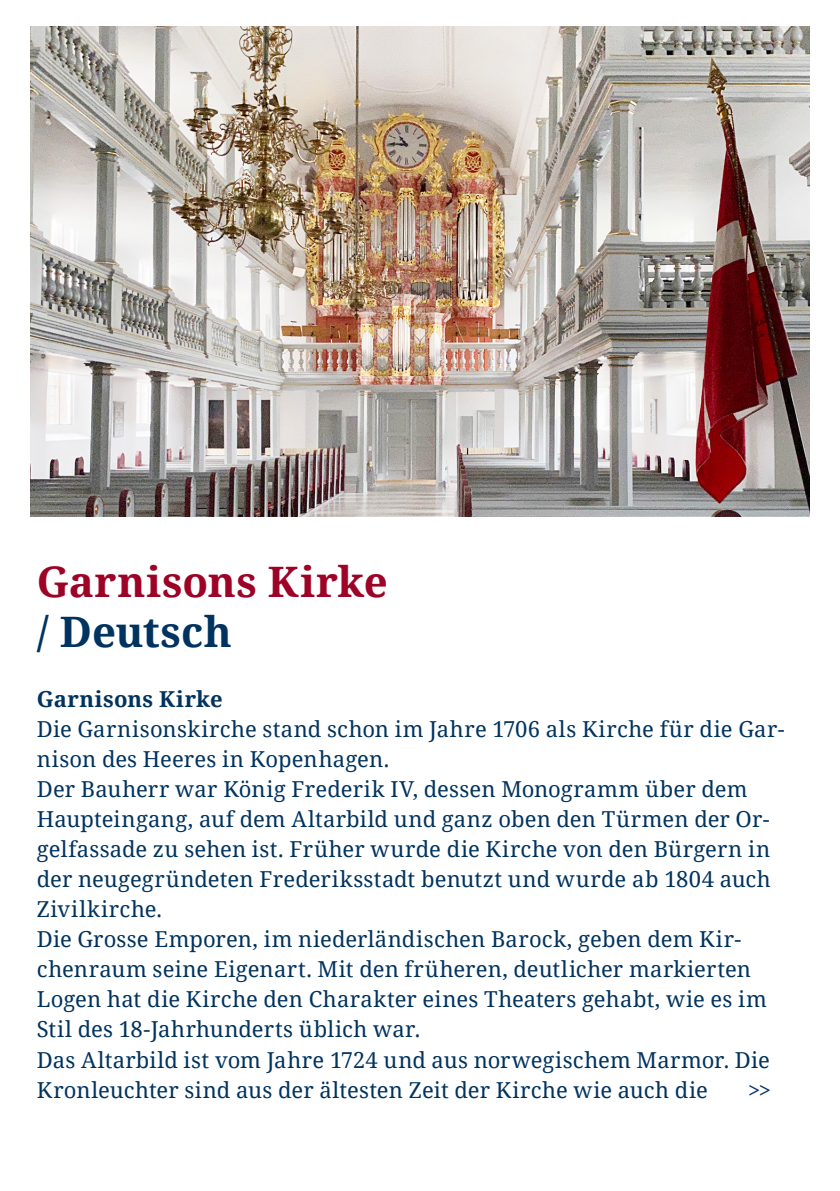
<style>
.page{position:relative;width:840px;height:1191px;background:#fff}
.page>*{position:absolute;margin:0;border:0;box-sizing:border-box;transform-origin:0 0}
.t1{font:700 42px "Noto Serif";letter-spacing:.015em;color:#9d0326}
.t2{font:700 42px "Noto Serif";color:#00335f}
.t3{font:22px/30px "Noto Serif";letter-spacing:.005em;color:#00335f}
.t4{font:700 22px "Noto Serif";letter-spacing:.02em;color:#00335f}
</style>
<div class="page">
<img style="left:30px;top:27px;width:779px;height:489px">
<p class="t1" style="left:37px;top:552px;width:352px">Garnisons Kirke</p>
<p class="t2" style="left:37px;top:602px;width:196px">/ Deutsch</p>
<p class="t4" style="left:37px;top:684px;width:187px">Garnisons Kirke</p>
<p class="t3" style="left:37px;top:713px;width:748px">Die Garnisonskirche stand schon im Jahre 1706 als Kirche für die Gar&shy;nison des Heeres in Kopenhagen.</p>
<p class="t3" style="left:37px;top:773px;width:735px">Der Bauherr war König Frederik IV, dessen Monogramm über dem Haupteingang, auf dem Altarbild und ganz oben den Türmen der Or&shy;gelfassade zu sehen ist. Früher wurde die Kirche von den Bürgern in der neugegründeten Frederiksstadt benutzt und wurde ab 1804 auch Zivilkirche.</p>
<p class="t3" style="left:37px;top:923px;width:731px">Die Grosse Emporen, im niederländischen Barock, geben dem Kir&shy;chenraum seine Eigenart. Mit den früheren, deutlicher markierten Logen hat die Kirche den Charakter eines Theaters gehabt, wie es im Stil des 18-Jahrhunderts üblich war.</p>
<p class="t3" style="left:37px;top:1043px;width:734px">Das Altarbild ist vom Jahre 1724 und aus norwegischem Marmor. Die<br>Kronleuchter sind aus der ältesten Zeit der Kirche wie auch die</p>
<p class="t3" style="left:747px;top:1073px;width:25px">&gt;&gt;</p>
</div>
